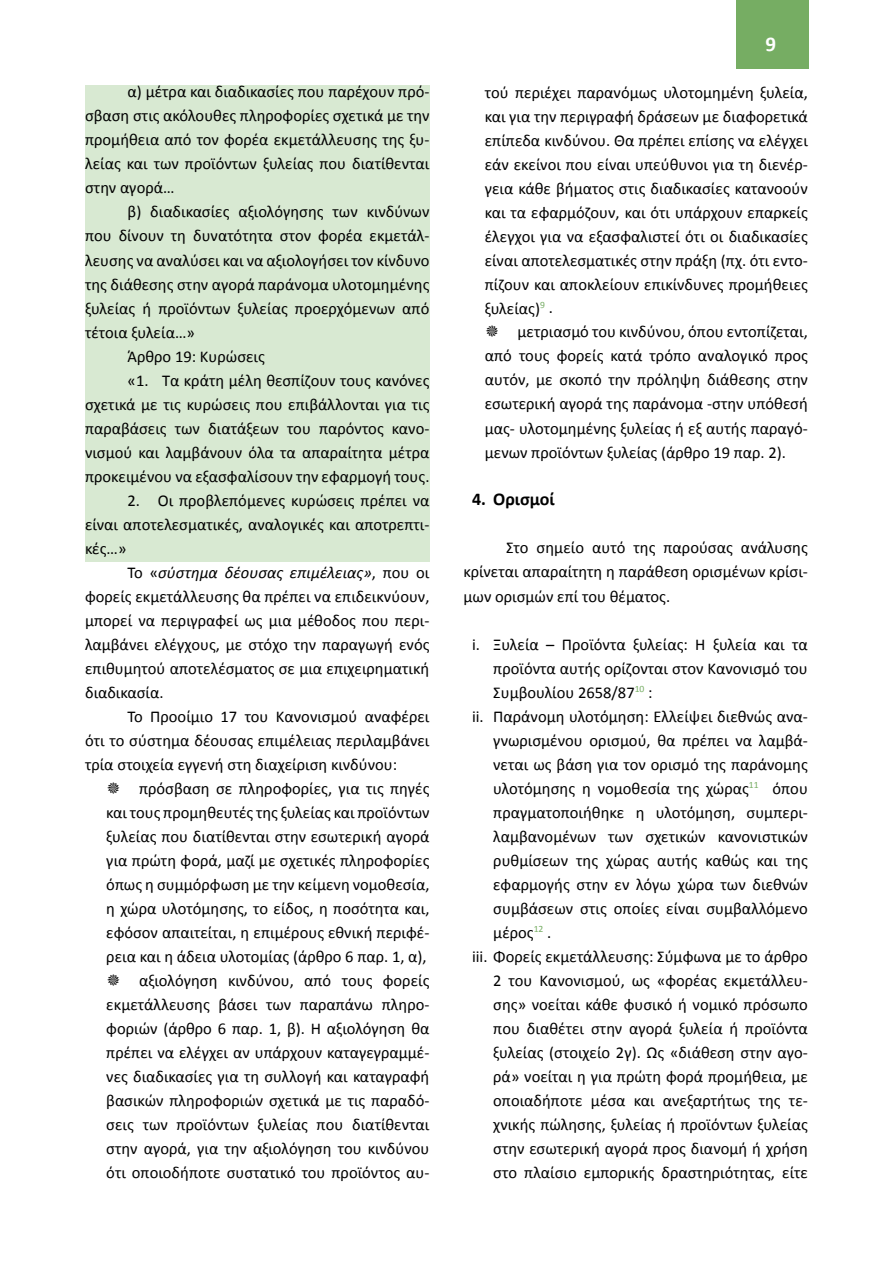
<style>
.page{position:relative;width:893px;height:1263px;background:#fff}
.page>*{position:absolute;margin:0;border:0;box-sizing:border-box;transform-origin:0 0}
.t1{font:700 21px "Calibri";color:#fff}
.t2{font:700 18px "Calibri";color:#000}
.t3{font:16.5px/24px "Calibri";color:#000;text-align:justify}
.s1{font-style:italic}
</style>
<div class="page">
<div style="left:737px;top:0;width:72px;height:68px;background:#76ad63"></div>
<div style="left:85px;top:85px;width:344px;height:477px;background:#d8e9d2"></div>
<p class="t3" style="left:85px;top:80px;width:346px;text-indent:43px">α) μέτρα και διαδικασίες που παρέχουν πρό&shy;σβαση στις ακόλουθες πληροφορίες σχετικά με την προμήθεια από τον φορέα εκμετάλλευσης της ξυ&shy;λείας και των προϊόντων ξυλείας που διατίθενται στην αγορά…</p>
<p class="t3" style="left:128px;top:200px;width:303px">β) διαδικασίες αξιολόγησης των κινδύνων</p>
<p class="t3" style="left:85px;top:224px;width:346px">που δίνουν τη δυνατότητα στον φορέα εκμετάλ-</p>
<p class="t3" style="left:85px;top:248px;width:346px">λευσης να αναλύσει και να αξιολογήσει τον κίνδυνο</p>
<p class="t3" style="left:85px;top:272px;width:346px">της διάθεσης στην αγορά παράνομα υλοτομημένης</p>
<p class="t3" style="left:85px;top:296px;width:346px">ξυλείας ή προϊόντων ξυλείας προερχόμενων από</p>
<p class="t3" style="left:85px;top:320px;width:111px">τέτοια ξυλεία…»</p>
<p class="t3" style="left:128px;top:344px;width:139px">Άρθρο 19: Κυρώσεις</p>
<p class="t3" style="left:128px;top:368px;width:303px">«1. Τα κράτη μέλη θεσπίζουν τους κανόνες</p>
<p class="t3" style="left:85px;top:392px;width:346px">σχετικά με τις κυρώσεις που επιβάλλονται για τις</p>
<p class="t3" style="left:85px;top:416px;width:346px">παραβάσεις των διατάξεων του παρόντος κανο-</p>
<p class="t3" style="left:85px;top:440px;width:346px">νισμού και λαμβάνουν όλα τα απαραίτητα μέτρα</p>
<p class="t3" style="left:85px;top:464px;width:346px">προκειμένου να εξασφαλίσουν την εφαρμογή τους.</p>
<p class="t3" style="left:85px;top:488px;width:346px;text-indent:43px">2. Οι προβλεπόμενες κυρώσεις πρέπει να είναι αποτελεσματικές, αναλογικές και αποτρεπτι&shy;κές…»</p>
<p class="t3" style="left:85px;top:560px;width:346px;text-indent:43px">Το «<span class="s1">σύστημα δέουσας επιμέλειας»</span>, που οι φορείς εκμετάλλευσης θα πρέπει να επιδεικνύουν, μπορεί να περιγραφεί ως μια μέθοδος που περι&shy;λαμβάνει ελέγχους, με στόχο την παραγωγή ενός επιθυμητού αποτελέσματος σε μια επιχειρηματική διαδικασία.</p>
<p class="t3" style="left:85px;top:704px;width:346px;text-indent:43px">Το Προοίμιο 17 του Κανονισμού αναφέρει ότι το σύστημα δέουσας επιμέλειας περιλαμβάνει τρία στοιχεία εγγενή στη διαχείριση κινδύνου:</p>
<p class="t3" style="left:106px;top:776px;width:325px;text-align:right">πρόσβαση σε πληροφορίες, για τις πηγές<br>και τους προμηθευτές της ξυλείας και προϊόντων ξυλείας που διατίθενται στην εσωτερική αγορά για πρώτη φορά, μαζί με σχετικές πληροφορίες όπως η συμμόρφωση με την κείμενη νομοθεσία, η χώρα υλοτόμησης, το είδος, η ποσότητα και, εφόσον απαιτείται, η επιμέρους εθνική περιφέ&shy;ρεια και η άδεια υλοτομίας (άρθρο 6 παρ. 1, α), αξιολόγηση κινδύνου, από τους φορείς εκμετάλλευσης βάσει των παραπάνω πληρο&shy;φοριών (άρθρο 6 παρ. 1, β). Η αξιολόγηση θα πρέπει να ελέγχει αν υπάρχουν καταγεγραμμέ&shy;νες διαδικασίες για τη συλλογή και καταγραφή βασικών πληροφοριών σχετικά με τις παραδό&shy;σεις των προϊόντων ξυλείας που διατίθενται στην αγορά, για την αξιολόγηση του κινδύνου ότι οποιοδήποτε συστατικό του προϊόντος αυ-</p>
<p class="t1" style="left:765px;top:31px;width:12px">9</p>
<p class="t3" style="left:485px;top:80px;width:325px">τού περιέχει παρανόμως υλοτομημένη ξυλεία, και για την περιγραφή δράσεων με διαφορετικά επίπεδα κινδύνου. Θα πρέπει επίσης να ελέγχει εάν εκείνοι που είναι υπεύθυνοι για τη διενέρ&shy;γεια κάθε βήματος στις διαδικασίες κατανοούν και τα εφαρμόζουν, και ότι υπάρχουν επαρκείς έλεγχοι για να εξασφαλιστεί ότι οι διαδικασίες είναι αποτελεσματικές στην πράξη (πχ. ότι εντο&shy;πίζουν και αποκλείουν επικίνδυνες προμήθειες ξυλείας)<sup>9</sup> .</p>
<p class="t3" style="left:485px;top:320px;width:325px;text-indent:33px">μετριασμό του κινδύνου, όπου εντοπίζεται, από τους φορείς κατά τρόπο αναλογικό προς αυτόν, με σκοπό την πρόληψη διάθεσης στην εσωτερική αγορά της παράνομα -στην υπόθεσή μας- υλοτομημένης ξυλείας ή εξ αυτής παραγό&shy;μενων προϊόντων ξυλείας (άρθρο 19 παρ. 2).</p>
<p class="t2" style="left:472px;top:488px;width:84px">4. Ορισμοί</p>
<p class="t3" style="left:463px;top:536px;width:346px;text-indent:43px">Στο σημείο αυτό της παρούσας ανάλυσης κρίνεται απαραίτητη η παράθεση ορισμένων κρίσι&shy;μων ορισμών επί του θέματος.</p>
<p class="t3" style="left:472px;top:632px;width:337px">i. Ξυλεία – Προϊόντα ξυλείας: Η ξυλεία και τα</p>
<p class="t3" style="left:493px;top:656px;width:316px">προϊόντα αυτής ορίζονται στον Κανονισμό του</p>
<p class="t3" style="left:493px;top:680px;width:161px">Συμβουλίου 2658/87<sup>10</sup> :</p>
<p class="t3" style="left:472px;top:704px;width:337px">ii. Παράνομη υλοτόμηση: Ελλείψει διεθνώς ανα-</p>
<p class="t3" style="left:493px;top:728px;width:316px">γνωρισμένου ορισμού, θα πρέπει να λαμβά-</p>
<p class="t3" style="left:493px;top:752px;width:316px">νεται ως βάση για τον ορισμό της παράνομης</p>
<p class="t3" style="left:493px;top:776px;width:316px">υλοτόμησης η νομοθεσία της χώρας<sup>11</sup> όπου</p>
<p class="t3" style="left:493px;top:800px;width:316px">πραγματοποιήθηκε η υλοτόμηση, συμπερι-</p>
<p class="t3" style="left:493px;top:824px;width:316px">λαμβανομένων των σχετικών κανονιστικών</p>
<p class="t3" style="left:493px;top:848px;width:316px">ρυθμίσεων της χώρας αυτής καθώς και της</p>
<p class="t3" style="left:493px;top:872px;width:316px">εφαρμογής στην εν λόγω χώρα των διεθνών</p>
<p class="t3" style="left:493px;top:896px;width:316px">συμβάσεων στις οποίες είναι συμβαλλόμενο</p>
<p class="t3" style="left:493px;top:920px;width:60px">μέρος<sup>12</sup> .</p>
<p class="t3" style="left:472px;top:944px;width:337px">iii. Φορείς εκμετάλλευσης: Σύμφωνα με το άρθρο</p>
<p class="t3" style="left:493px;top:968px;width:316px">2 του Κανονισμού, ως «φορέας εκμετάλλευ-</p>
<p class="t3" style="left:493px;top:992px;width:316px">σης» νοείται κάθε φυσικό ή νομικό πρόσωπο</p>
<p class="t3" style="left:493px;top:1016px;width:316px">που διαθέτει στην αγορά ξυλεία ή προϊόντα</p>
<p class="t3" style="left:493px;top:1040px;width:316px">ξυλείας (στοιχείο 2γ). Ως «διάθεση στην αγο-</p>
<p class="t3" style="left:493px;top:1064px;width:316px">ρά» νοείται η για πρώτη φορά προμήθεια, με</p>
<p class="t3" style="left:493px;top:1088px;width:316px">οποιαδήποτε μέσα και ανεξαρτήτως της τε-</p>
<p class="t3" style="left:493px;top:1112px;width:316px">χνικής πώλησης, ξυλείας ή προϊόντων ξυλείας</p>
<p class="t3" style="left:493px;top:1136px;width:316px">στην εσωτερική αγορά προς διανομή ή χρήση</p>
<p class="t3" style="left:493px;top:1160px;width:316px">στο πλαίσιο εμπορικής δραστηριότητας, είτε</p>
</div>
